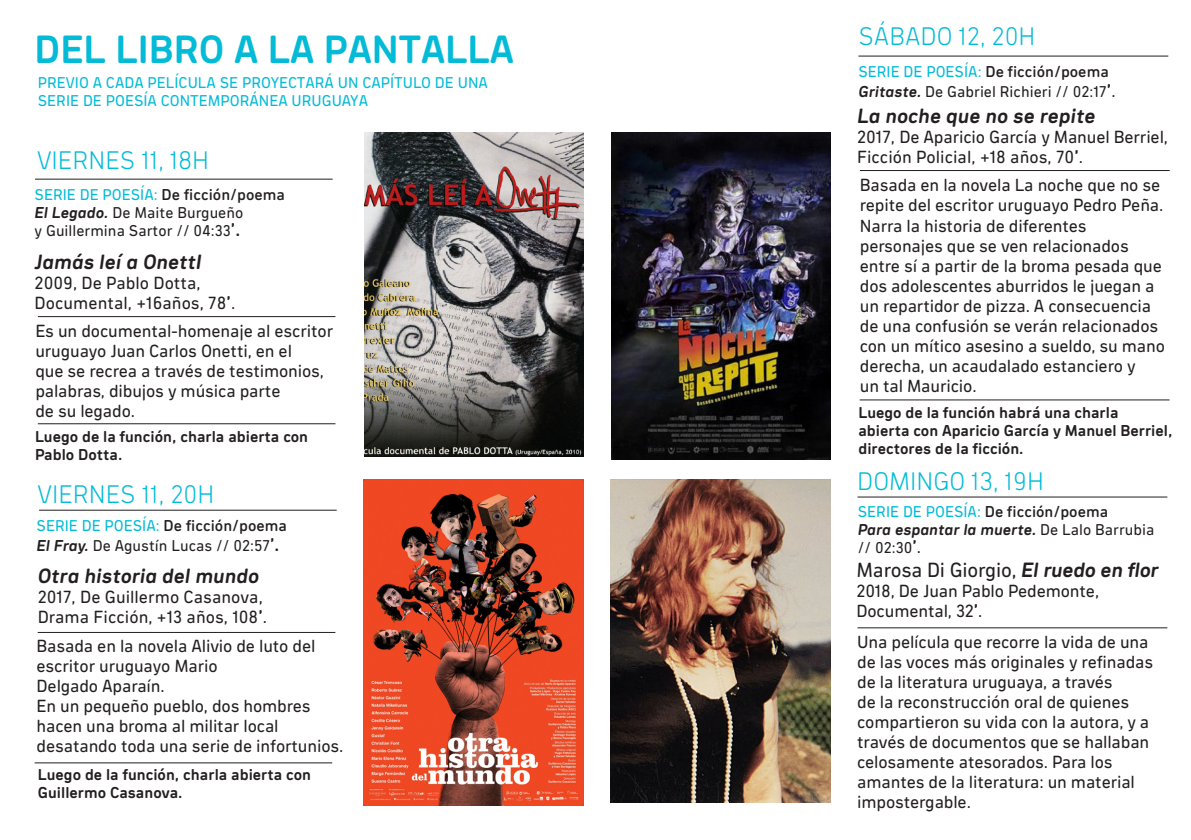
<style>
.page{position:relative;width:1191px;height:840px;background:#fff}
.page>*{position:absolute;margin:0;border:0;box-sizing:border-box;transform-origin:0 0}
.t1{font:700 40px "Ciudadela Pro";color:#03bbd7}
.t2{font:300 26px "Ciudadela Pro";color:#03bbd7}
.t3{font:italic 700 21px "Ciudadela Pro";color:#231f20}
.t4{font:21px "Ciudadela Pro";letter-spacing:-.01em;color:#231f20}
.t5{font:18px/20px "Ciudadela Pro";letter-spacing:-.01em;color:#231f20}
.t6{font:700 16px/18px "Ciudadela Pro";color:#231f20}
.t7{font:500 16px "Ciudadela Pro";color:#231f20}
.t8{font:16px/18px "Ciudadela Pro";color:#231f20}
.t9{font:16px/18px "Ciudadela Pro";color:#03bbd7}
.t10{font:italic 700 16px/18px "Ciudadela Pro";color:#231f20}
.s1{font-weight:400;color:#03bbd7}
.s2{font-weight:700;font-style:italic}
.s3{font-weight:700;font-size:18px}
.s4{font-weight:700}
.s5{font-size:18px}
.s6{font-weight:400;font-style:normal}
.s7{font-style:normal;font-size:18px}
.s8{font-weight:400;font-style:normal;font-size:18px}
</style>
<div class="page">
<img style="left:611px;top:133px;width:219px;height:326px">
<img style="left:364px;top:133px;width:220px;height:323px">
<img style="left:611px;top:479px;width:219px;height:323px">
<hr style="left:35px;top:179px;width:298px;height:1px;background:#231f20">
<hr style="left:38px;top:316px;width:297px;height:1px;background:#231f20">
<hr style="left:38px;top:423px;width:297px;height:1px;background:#231f20">
<hr style="left:857px;top:627px;width:310px;height:1px;background:#231f20">
<hr style="left:857px;top:496px;width:310px;height:1px;background:#231f20">
<hr style="left:859px;top:399px;width:310px;height:1px;background:#231f20">
<hr style="left:860px;top:170px;width:309px;height:1px;background:#231f20">
<hr style="left:858px;top:56px;width:310px;height:1px;background:#231f20">
<img style="left:363px;top:479px;width:220px;height:326px">
<hr style="left:39px;top:509px;width:298px;height:1px;background:#231f20">
<hr style="left:38px;top:631px;width:297px;height:1px;background:#231f20">
<hr style="left:35px;top:762px;width:297px;height:1px;background:#231f20">
<p class="t1" style="left:35px;top:24px;width:481px">DEL LIBRO A LA PANTALLA</p>
<p class="t9" style="left:38px;top:73px;width:451px">PREVIO A CADA PELÍCULA SE PROYECTARÁ UN CAPÍTULO DE UNA<br>SERIE DE POESÍA CONTEMPORÁNEA URUGUAYA</p>
<p class="t2" style="left:37px;top:145px;width:174px">VIERNES 11, 18H</p>
<p class="t7" style="left:35px;top:184px;width:252px"><span class="s1">SERIE DE POESÍA:</span> De ficción/poema</p>
<p class="t8" style="left:35px;top:203px;width:210px"><span class="s2">El Legado.</span> De Maite Burgueño y Guillermina Sartor // 04:33<span class="s3">’.</span></p>
<p class="t3" style="left:35px;top:248px;width:168px">Jamás leí a OnettI</p>
<p class="t5" style="left:35px;top:272px;width:202px">2009, De Pablo Dotta,<br>Documental, +16años, 78<span class="s4">’</span>.</p>
<p class="t5" style="left:35px;top:320px;width:299px">Es un documental-homenaje al escritor uruguayo Juan Carlos Onetti, en el<br>que se recrea a través de testimonios, palabras, dibujos y música parte<br>de su legado.</p>
<p class="t6" style="left:35px;top:426px;width:275px">Luego de la función, charla abierta con<br>Pablo Dotta.</p>
<p class="t2" style="left:37px;top:478px;width:178px">VIERNES 11, 20H</p>
<p class="t7" style="left:37px;top:515px;width:252px"><span class="s1">SERIE DE POESÍA:</span> De ficción/poema</p>
<p class="t8" style="left:37px;top:536px;width:244px"><span class="s2">El Fray.</span> De Agustín Lucas // 02:57<span class="s3">’.</span></p>
<p class="t3" style="left:38px;top:561px;width:223px">Otra historia del mundo</p>
<p class="t5" style="left:38px;top:585px;width:226px">2017, De Guillermo Casanova,</p>
<p class="t5" style="left:38px;top:605px;width:231px">Drama Ficción, +13 años, 108<span class="s4">’</span>.</p>
<p class="t5" style="left:37px;top:634px;width:280px">Basada en la novela Alivio de luto del escritor uruguayo Mario<br>Delgado Aparaín.</p>
<p class="t5" style="left:37px;top:694px;width:308px">En un pequeño pueblo, dos hombres hacen una broma al militar local desatando toda una serie de infortunios.</p>
<p class="t6" style="left:38px;top:764px;width:275px">Luego de la función, charla abierta con<br>Guillermo Casanova.</p>
<p class="t2" style="left:858px;top:21px;width:178px">SÁBADO 12, 20H</p>
<p class="t7" style="left:858px;top:61px;width:252px"><span class="s1">SERIE DE POESÍA:</span> De ficción/poema</p>
<p class="t8" style="left:858px;top:82px;width:259px"><span class="s2">Gritaste.</span> De Gabriel Richieri // 02:17<span class="s3">’</span><span class="s5">.</span></p>
<p class="t3" style="left:857px;top:102px;width:240px">La noche que no se repite</p>
<p class="t5" style="left:857px;top:126px;width:312px">2017, De Aparicio García y Manuel Berriel,<br>Ficción Policial, +18 años, 70<span class="s4">’</span>.</p>
<p class="t5" style="left:860px;top:174px;width:305px">Basada en la novela La noche que no se repite del escritor uruguayo Pedro Peña.</p>
<p class="t5" style="left:860px;top:214px;width:307px">Narra la historia de diferentes personajes que se ven relacionados entre sí a partir de la broma pesada que dos adolescentes aburridos le juegan a un repartidor de pizza. A consecuencia de una confusión se verán relacionados con un mítico asesino a sueldo, su mano derecha, un acaudalado estanciero y<br>un tal Mauricio.</p>
<p class="t6" style="left:858px;top:403px;width:315px">Luego de la función habrá una charla abierta con Aparicio García y Manuel Berriel, directores de la ficción.</p>
<p class="t2" style="left:857px;top:465px;width:188px">DOMINGO 13, 19H</p>
<p class="t7" style="left:858px;top:501px;width:252px"><span class="s1">SERIE DE POESÍA:</span> De ficción/poema</p>
<p class="t10" style="left:858px;top:519px;width:298px">Para espantar la muerte. <span class="s6">De Lalo Barrubia // 02:30</span><span class="s7">’</span><span class="s8">.</span></p>
<p class="t4" style="left:856px;top:556px;width:304px">Marosa Di Giorgio, <span class="s2">El ruedo en flor</span></p>
<p class="t5" style="left:856px;top:580px;width:244px">2018, De Juan Pablo Pedemonte,</p>
<p class="t5" style="left:856px;top:600px;width:128px">Documental, 32<span class="s4">’</span>.</p>
<p class="t5" style="left:857px;top:631px;width:297px">Una película que recorre la vida de una de las voces más originales y refinadas de la literatura uruguaya, a través<br>de la reconstrucción oral de quienes compartieron su vida con la autora, y a través de documentos que se hallaban celosamente atesorados. Para los amantes de la literatura: un material impostergable.</p>
</div>
